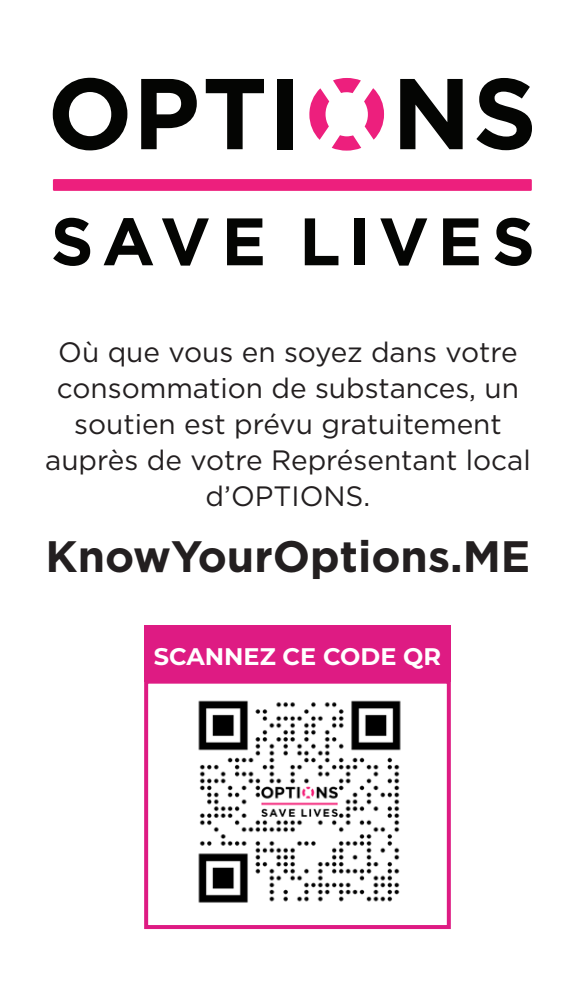
<style>
.page{position:relative;width:576px;height:1008px;background:#fff}
.page>*{position:absolute;margin:0;border:0;box-sizing:border-box;transform-origin:0 0}
.t1{font:700 44px "Gotham";color:#231f20}
.t2{font:28px/36px "Gotham";color:#231f20;text-align:center}
.t3{font:700 24px "Montserrat";color:#fff}
</style>
<div class="page">
<svg style="left:53px;top:78px;width:74px;height:72px"></svg>
<svg style="left:141px;top:79px;width:56px;height:70px"></svg>
<svg style="left:206px;top:79px;width:58px;height:70px"></svg>
<div style="left:278px;top:79px;width:15px;height:70px;background:#040503"></div>
<svg style="left:400px;top:79px;width:63px;height:70px"></svg>
<svg style="left:476px;top:78px;width:56px;height:72px"></svg>
<svg style="left:309px;top:78px;width:75px;height:73px"></svg>
<div style="left:53px;top:179px;width:479px;height:12px;background:#ed1f7d"></div>
<svg style="left:53px;top:218px;width:37px;height:48px"></svg>
<svg style="left:104px;top:218px;width:49px;height:47px"></svg>
<svg style="left:162px;top:218px;width:47px;height:48px"></svg>
<svg style="left:227px;top:218px;width:36px;height:47px"></svg>
<svg style="left:305px;top:218px;width:33px;height:47px"></svg>
<div style="left:354px;top:218px;width:11px;height:47px;background:#040503"></div>
<svg style="left:380px;top:218px;width:47px;height:48px"></svg>
<svg style="left:443px;top:218px;width:36px;height:47px"></svg>
<svg style="left:495px;top:218px;width:37px;height:48px"></svg>
<div style="left:144px;top:680px;width:307px;height:249px;background:#fff;border:4px solid #de1b83"></div>
<img style="left:198px;top:700px;width:203px;height:203px">
<div style="left:144px;top:625px;width:307px;height:57px;background:#de1b83"></div>
<p class="t2" style="left:45px;top:334px;width:487px">Où que vous en soyez dans votre consommation de substances, un soutien est prévu gratuitement auprès de votre Représentant local d’OPTIONS.</p>
<p class="t1" style="left:46px;top:527px;width:486px">KnowYourOptions.ME</p>
<p class="t3" style="left:154px;top:639px;width:289px">SCANNEZ CE CODE QR</p>
</div>
